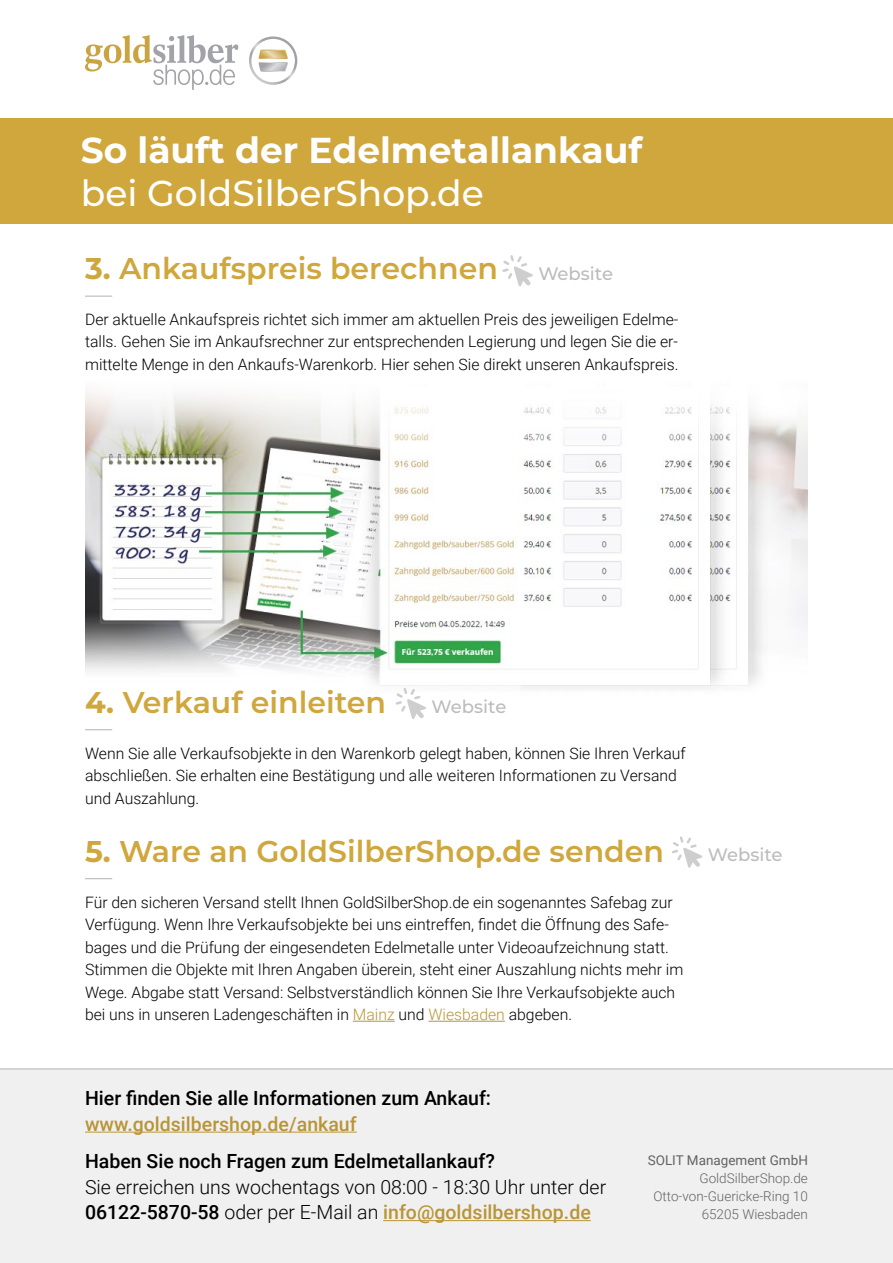
<style>
.page{position:relative;width:893px;height:1263px;background:#fff}
.page>*{position:absolute;margin:0;border:0;box-sizing:border-box;transform-origin:0 0}
.t1{font:700 36px "Montserrat";color:#fff}
.t2{font:500 36px "Montserrat";color:#fff}
.t3{font:600 30px "Montserrat";color:#cfa73c}
.t4{font:300 19.5px/25.5px "Roboto";color:#000}
.t5{font:500 19.5px "Roboto";color:#000}
.t6{font:500 19.5px "Roboto";color:#b89536}
.t7{font:500 18px "Montserrat";color:#bcbcbc}
.t8{font:300 15.75px/22.5px "Roboto";color:#000}
.t9{font:300 13.5px/18px "Roboto";color:#646363;text-align:right}
.t10{font:13.5px "Roboto";color:#646363}
.s1{font-weight:700}
.s2{color:#b89536}
.s3{font-weight:500}
.s4{font-weight:500;color:#b89536}
</style>
<div class="page">
<div style="left:0;top:1069px;width:893px;height:194px;background:#f0f0f0"></div>
<img style="left:85px;top:392px;width:723px;height:339px">
<div style="left:0;top:118px;width:893px;height:106px;background:#cfa73c"></div>
<svg style="left:249px;top:36px;width:48px;height:49px"></svg>
<svg style="left:85px;top:35px;width:153px;height:55px"></svg>
<hr style="left:85px;top:1131px;width:272px;height:1px;background:#b89536">
<hr style="left:383px;top:1220px;width:208px;height:1px;background:#b89536">
<hr style="left:353px;top:1021px;width:42px;height:1px;background:#b89536">
<hr style="left:428px;top:1021px;width:77px;height:1px;background:#b89536">
<svg style="left:85px;top:296px;width:27px;height:1px"></svg>
<svg style="left:85px;top:729px;width:27px;height:1px"></svg>
<svg style="left:85px;top:878px;width:27px;height:1px"></svg>
<hr style="left:0;top:1068px;width:893px;height:1px;background:#b3b2b2">
<svg style="left:502px;top:255px;width:31px;height:31px"></svg>
<svg style="left:396px;top:688px;width:30px;height:31px"></svg>
<svg style="left:672px;top:836px;width:30px;height:32px"></svg>
<h1 class="t1" style="left:81px;top:126px;width:563px">So läuft der Edelmetallankauf</h1>
<h1 class="t2" style="left:81px;top:169px;width:404px">bei GoldSilberShop.de</h1>
<h2 class="t3" style="left:85px;top:248px;width:414px"><span class="s1">3.</span> Ankaufspreis berechnen</h2>
<p class="t7" style="left:538px;top:261px;width:76px">Website</p>
<p class="t8" style="left:85px;top:307px;width:595px;text-align:justify">Der aktuelle Ankaufspreis richtet sich immer am aktuellen Preis des jeweiligen Edelme&shy;talls. Gehen Sie im Ankaufsrechner zur entsprechenden Legierung und legen Sie die er&shy;mittelte Menge in den Ankaufs-Warenkorb. Hier sehen Sie direkt unseren Ankaufspreis.</p>
<h2 class="t3" style="left:85px;top:682px;width:302px"><span class="s1">4.</span> Verkauf einleiten</h2>
<p class="t7" style="left:432px;top:694px;width:76px">Website</p>
<p class="t8" style="left:85px;top:741px;width:602px">Wenn Sie alle Verkaufsobjekte in den Warenkorb gelegt haben, können Sie Ihren Verkauf abschließen. Sie erhalten eine Bestätigung und alle weiteren Informationen zu Versand und Auszahlung.</p>
<h2 class="t3" style="left:85px;top:831px;width:580px"><span class="s1">5.</span> Ware an GoldSilberShop.de senden</h2>
<p class="t8" style="left:85px;top:890px;width:600px">Für den sicheren Versand stellt Ihnen GoldSilberShop.de ein sogenanntes Safebag zur Verfügung. Wenn Ihre Verkaufsobjekte bei uns eintreffen, findet die Öffnung des Safe&shy;bages und die Prüfung der eingesendeten Edelmetalle unter Videoaufzeichnung statt.<br>Stimmen die Objekte mit Ihren Angaben überein, steht einer Auszahlung nichts mehr im Wege. Abgabe statt Versand: Selbstverständlich können Sie Ihre Verkaufsobjekte auch bei uns in unseren Ladengeschäften in <span class="s2">Mainz</span> und <span class="s2">Wiesbaden</span> abgeben.</p>
<p class="t7" style="left:708px;top:843px;width:76px">Website</p>
<p class="t5" style="left:85px;top:1084px;width:408px">Hier finden Sie alle Informationen zum Ankauf:</p>
<p class="t6" style="left:85px;top:1110px;width:273px">www.goldsilbershop.de/ankauf</p>
<p class="t5" style="left:85px;top:1147px;width:411px">Haben Sie noch Fragen zum Edelmetallankauf?</p>
<p class="t4" style="left:85px;top:1173px;width:523px">Sie erreichen uns wochentags von 08:00 - 18:30 Uhr unter der<br><span class="s3">06122-5870-58</span> oder per E-Mail an <span class="s4">info@goldsilbershop.de</span></p>
<p class="t10" style="left:648px;top:1150px;width:162px">SOLIT Management GmbH</p>
<p class="t9" style="left:653px;top:1168px;width:156px">GoldSilberShop.de<br>Otto-von-Guericke-Ring 10<br>65205 Wiesbaden</p>
</div>
